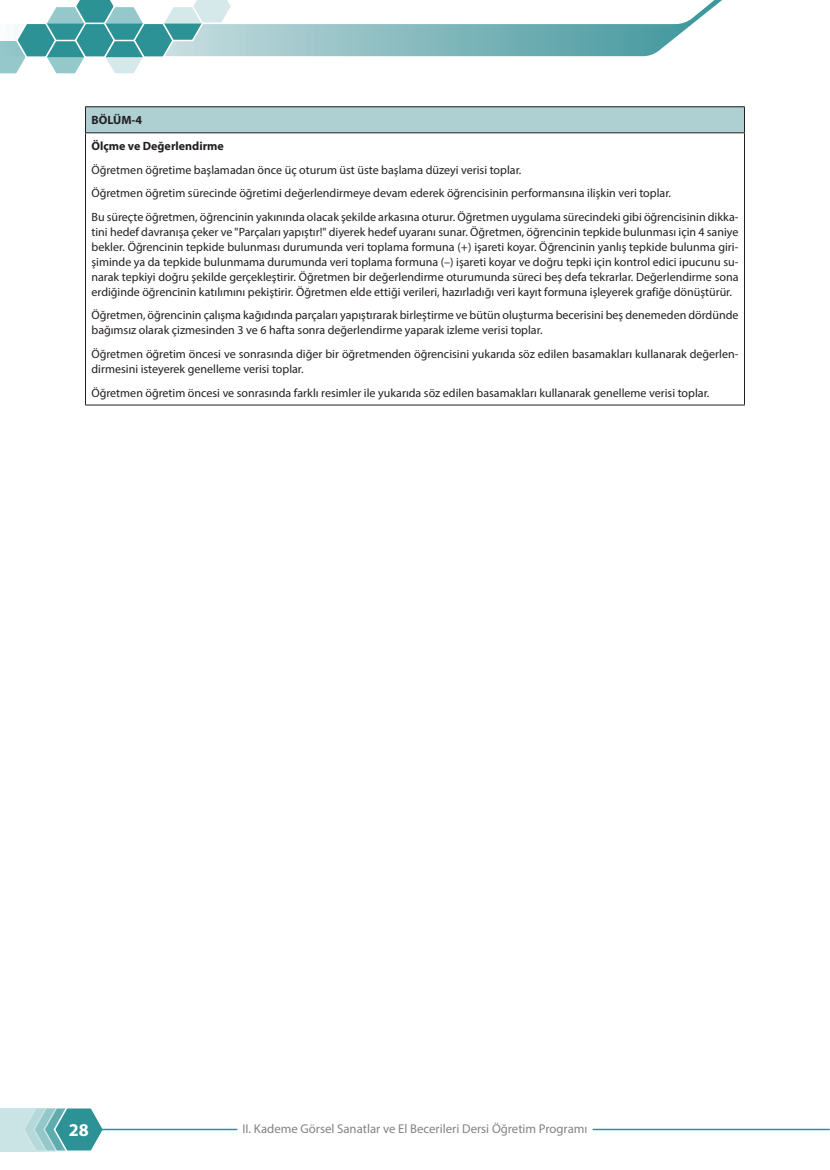
<style>
.page{position:relative;width:830px;height:1170px;background:#fff}
.page>*{position:absolute;margin:0;border:0;box-sizing:border-box;transform-origin:0 0}
.t1{font:700 18px "Myriad Pro";color:#fff}
.t2{font:12.75px "Myriad Pro";color:#808285}
.t3{font:12px/15px "Myriad Pro";color:#231f20}
.t4{font:700 12px/26px "Myriad Pro";color:#231f20}
</style>
<div class="page">
<div style="left:0;top:1107px;width:84px;height:44px;background:#cae4e5"></div>
<svg style="left:23px;top:1107px;width:82px;height:45px"></svg>
<hr style="left:100px;top:1128px;width:729px;height:2px;background:#2c9296">
<svg style="left:232px;top:0;width:490px;height:57px"></svg>
<svg style="left:0;top:0;width:232px;height:74px"></svg>
<div style="left:237px;top:1117px;width:13px;height:21px;border:12px solid #fff"></div>
<svg style="left:242px;top:1117px;width:353px;height:21px"></svg>
<div style="left:579px;top:1120px;width:13px;height:18px;border:12px solid #fff"></div>
<div style="left:85px;top:107px;width:659px;height:26px;background:#afd0d3"></div>
<hr style="left:85px;top:106px;width:659px;height:1px;background:#231f20">
<svg style="left:85px;top:107px;width:1px;height:25px"></svg>
<hr style="left:85px;top:132px;width:659px;height:1px;background:#231f20">
<hr style="left:85px;top:133px;width:1px;height:271px;background:#231f20">
<hr style="left:743px;top:133px;width:1px;height:271px;background:#231f20">
<hr style="left:85px;top:404px;width:659px;height:1px;background:#231f20">
<p class="t4" style="left:91px;top:107px;width:134px">BÖLÜM-4<br>Ölçme ve Değerlendirme</p>
<p class="t3" style="left:91px;top:158px;width:648px;line-height:23.5px">Öğretmen öğretime başlamadan önce üç oturum üst üste başlama düzeyi verisi toplar.<br>Öğretmen öğretim sürecinde öğretimi değerlendirmeye devam ederek öğrencisinin performansına ilişkin veri toplar.<br>Bu süreçte öğretmen, öğrencinin yakınında olacak şekilde arkasına oturur. Öğretmen uygulama sürecindeki gibi öğrencisinin dikka-</p>
<p class="t3" style="left:91px;top:224px;width:648px;text-align:justify">tini hedef davranışa çeker ve "Parçaları yapıştır!" diyerek hedef uyaranı sunar. Öğretmen, öğrencinin tepkide bulunması için 4 saniye bekler. Öğrencinin tepkide bulunması durumunda veri toplama formuna (+) işareti koyar. Öğrencinin yanlış tepkide bulunma giri&shy;şiminde ya da tepkide bulunmama durumunda veri toplama formuna (–) işareti koyar ve doğru tepki için kontrol edici ipucunu su&shy;narak tepkiyi doğru şekilde gerçekleştirir. Öğretmen bir değerlendirme oturumunda süreci beş defa tekrarlar. Değerlendirme sona erdiğinde öğrencinin katılımını pekiştirir. Öğretmen elde ettiği verileri, hazırladığı veri kayıt formuna işleyerek grafiğe dönüştürür.</p>
<p class="t3" style="left:91px;top:308px;width:648px">Öğretmen, öğrencinin çalışma kağıdında parçaları yapıştırarak birleştirme ve bütün oluşturma becerisini beş denemeden dördünde bağımsız olarak çizmesinden 3 ve 6 hafta sonra değerlendirme yaparak izleme verisi toplar.</p>
<p class="t3" style="left:91px;top:346px;width:648px">Öğretmen öğretim öncesi ve sonrasında diğer bir öğretmenden öğrencisini yukarıda söz edilen basamakları kullanarak değerlen&shy;dirmesini isteyerek genelleme verisi toplar.</p>
<p class="t3" style="left:91px;top:385px;width:619px">Öğretmen öğretim öncesi ve sonrasında farklı resimler ile yukarıda söz edilen basamakları kullanarak genelleme verisi toplar.</p>
<h1 class="t1" style="left:69px;top:1117px;width:21px">28</h1>
<p class="t2" style="left:242px;top:1120px;width:346px">II. Kademe Görsel Sanatlar ve El Becerileri Dersi Öğretim Programı</p>
</div>
